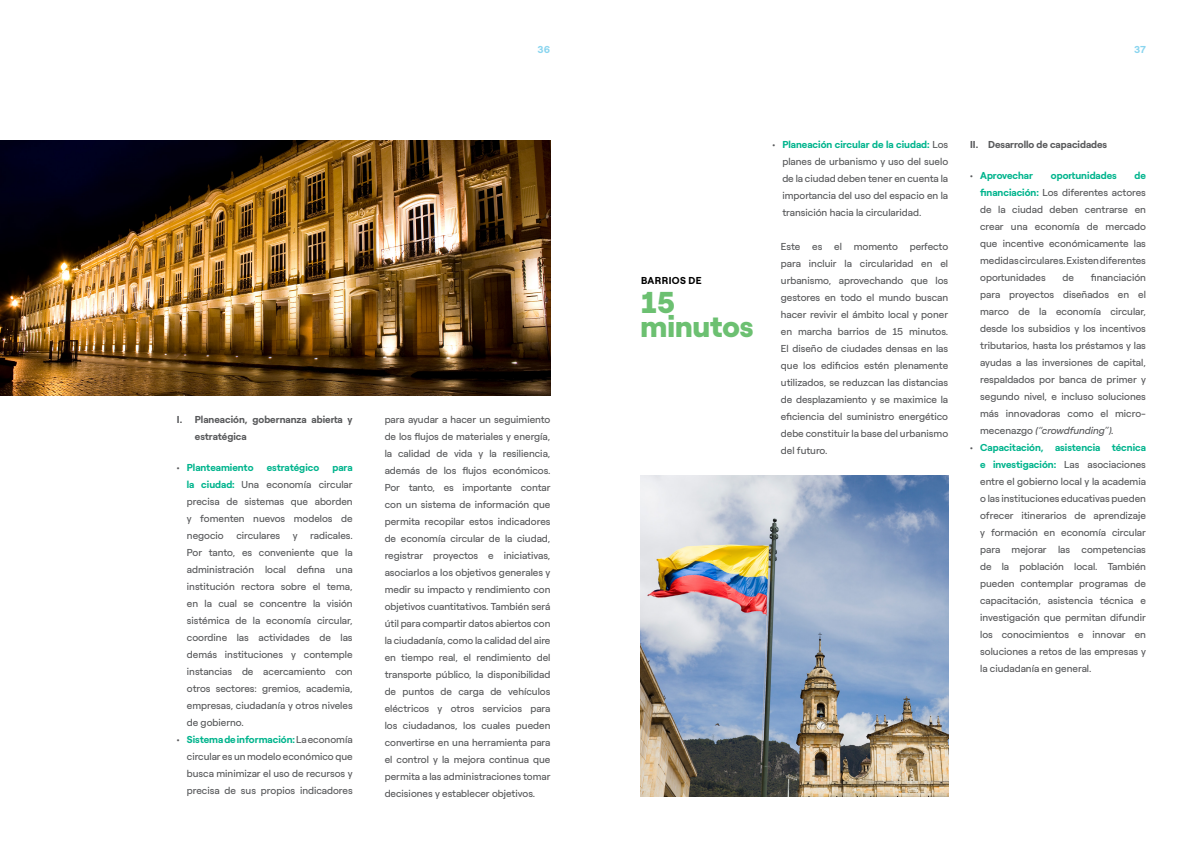
<style>
.page{position:relative;width:1191px;height:842px;background:#fff}
.page>*{position:absolute;margin:0;border:0;box-sizing:border-box;transform-origin:0 0}
._40_40_Left{font:900 30px "Roobert ENEL";letter-spacing:-.005em;color:#6cc071}
.bullets{font:10px/17px "Roobert ENEL";color:#58595b;text-align:justify}
.t1{font:700 10px/17px "Roobert ENEL";color:#58595b}
.t2{font:700 10px "Roobert ENEL";color:#00b48d}
._10_12_Left{font:700 10px "Roobert ENEL";letter-spacing:.03em;color:#000}
.t3{font:700 10px "Roobert ENEL";color:#8ad5ef}
.s1{font-weight:400;color:#58595b}
.s2{font-weight:700;color:#00b48d}
.s3{font-style:italic}
</style>
<div class="page">
<img style="left:0;top:140px;width:550px;height:255px">
<img style="left:640px;top:475px;width:308px;height:322px">
<p class="t3" style="left:537px;top:41px;width:14px">36</p>
<p class="t3" style="left:1134px;top:41px;width:13px">37</p>
<p class="t1" style="left:195px;top:410px;width:159px;text-indent:-18px">I. Planeación, gobernanza abierta y estratégica</p>
<p class="t2" style="left:177px;top:459px;width:78px"><span class="s1">•</span> Planteamiento</p>
<p class="t2" style="left:267px;top:459px;width:54px">estratégico</p>
<p class="bullets" style="left:187px;top:458px;width:167px;text-indent:146px"><span class="s2">para la ciudad:</span> Una economía circular precisa de sistemas que aborden y fomenten nuevos modelos de negocio</p>
<p class="bullets" style="left:187px;top:526px;width:167px;text-indent:123px">radicales.<br>Por tanto, es conveniente que la administración local defina una institución rectora sobre el tema, en la cual se concentre la visión sistémica de la economía circular, coordine las actividades de las demás instituciones y contemple instancias de acercamiento con otros sectores: gremios, academia, empresas, ciudadanía y otros niveles de gobierno.</p>
<p class="bullets" style="left:187px;top:730px;width:167px;text-indent:-10px">• <span class="s2">Sistema de información:</span> La economía circular es un modelo económico que busca minimizar el uso de recursos y precisa de sus propios indicadores</p>
<p class="bullets" style="left:236px;top:526px;width:45px">circulares</p>
<p class="bullets" style="left:293px;top:526px;width:6px">y</p>
<p class="bullets" style="left:385px;top:410px;width:167px">para ayudar a hacer un seguimiento de los flujos de materiales y energía, la calidad de vida y la resiliencia, además de los flujos económicos.<br>Por tanto, es importante contar con un sistema de información que permita recopilar estos indicadores de economía circular de la ciudad, registrar proyectos e iniciativas, asociarlos a los objetivos generales y medir su impacto y rendimiento con objetivos cuantitativos. También será útil para compartir datos abiertos con la ciudadanía, como la calidad del aire en tiempo real, el rendimiento del transporte público, la disponibilidad de puntos de carga de vehículos eléctricos y otros servicios para los ciudadanos, los cuales pueden convertirse en una herramienta para el control y la mejora continua que permita a las administraciones tomar decisiones y establecer objetivos.</p>
<p class="_10_12_Left" style="left:641px;top:273px;width:62px">BARRIOS DE</p>
<p class="_40_40_Left" style="left:640px;top:279px;width:36px">15</p>
<p class="_40_40_Left" style="left:640px;top:303px;width:114px">minutos</p>
<p class="bullets" style="left:782px;top:135px;width:167px;text-indent:-10px">• <span class="s2">Planeación circular de la ciudad:</span> Los planes de urbanismo y uso del suelo de la ciudad deben tener en cuenta la importancia del uso del espacio en la transición hacia la circularidad.</p>
<p class="bullets" style="left:781px;top:237px;width:169px">Este es el momento perfecto para incluir la circularidad en el urbanismo, aprovechando que los gestores en todo el mundo buscan hacer revivir el ámbito local y poner en marcha barrios de 15 minutos.<br>El diseño de ciudades densas en las que los edificios estén plenamente utilizados, se reduzcan las distancias de desplazamiento y se maximice la eficiencia del suministro energético debe constituir la base del urbanismo del futuro.</p>
<p class="t1" style="left:970px;top:135px;width:138px">II. Desarrollo de capacidades</p>
<p class="t2" style="left:970px;top:168px;width:64px"><span class="s1">•</span> Aprovechar</p>
<p class="t2" style="left:1051px;top:168px;width:67px">oportunidades</p>
<p class="bullets" style="left:980px;top:166px;width:167px;text-indent:154px"><span class="s2">de financiación:</span> Los diferentes actores de la ciudad deben centrarse en crear una economía de mercado que incentive económicamente las medidas circulares. Existen diferentes oportunidades</p>
<p class="bullets" style="left:980px;top:268px;width:167px;text-indent:111px">financiación para proyectos diseñados en el marco de la economía circular, desde los subsidios y los incentivos tributarios, hasta los préstamos y las ayudas a las inversiones de capital, respaldados por banca de primer y segundo nivel, e incluso soluciones más innovadoras como el micro&shy;mecenazgo <span class="s3">(“crowdfunding”).</span></p>
<p class="bullets" style="left:980px;top:438px;width:167px;text-indent:-10px">• <span class="s2">Capacitación, asistencia técnica e investigación:</span> Las asociaciones entre el gobierno local y la academia o las instituciones educativas pueden ofrecer itinerarios de aprendizaje y formación en economía circular para mejorar las competencias de la población local. También pueden contemplar programas de capacitación, asistencia técnica e investigación que permitan difundir los conocimientos e innovar en soluciones a retos de las empresas y la ciudadanía en general.</p>
<p class="bullets" style="left:1062px;top:268px;width:13px">de</p>
</div>
